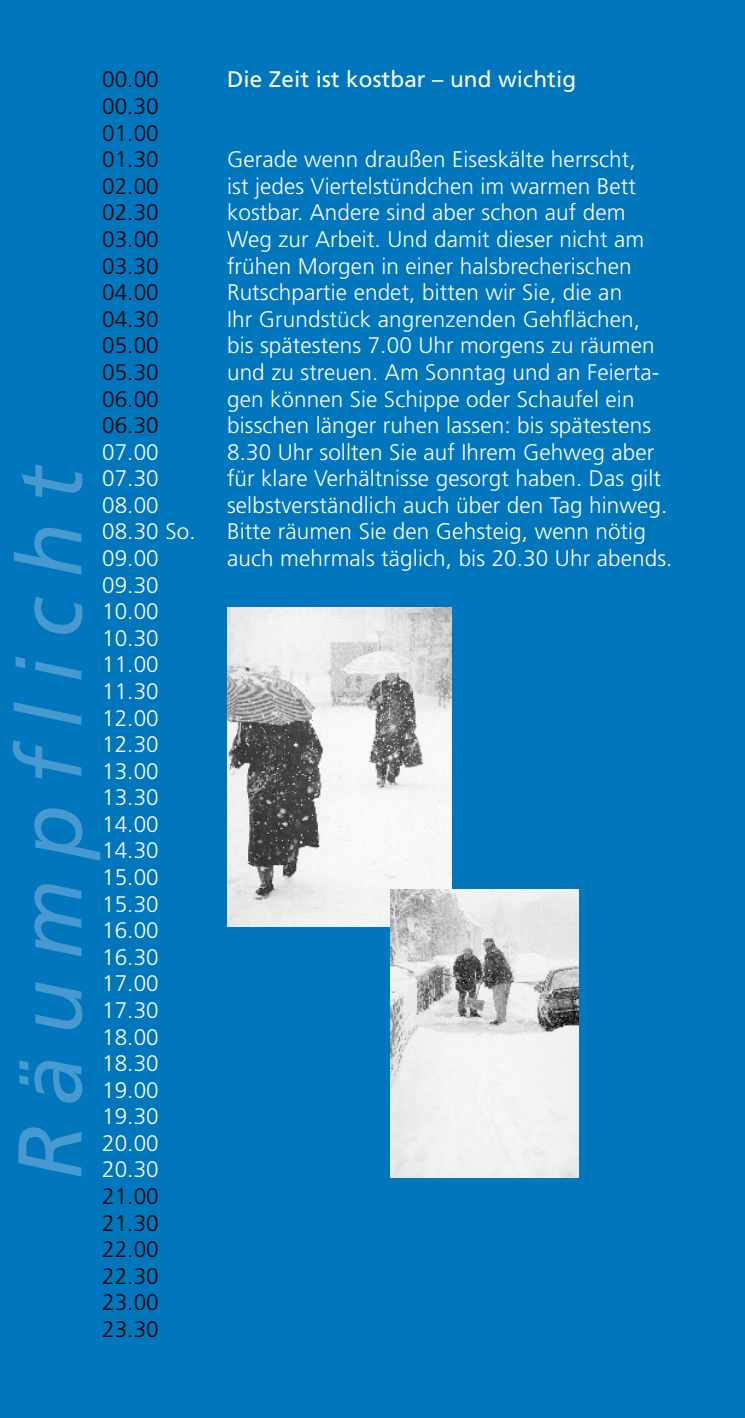
<style>
.page{position:relative;width:745px;height:1418px;background:#fff}
.page>*{position:absolute;margin:0;border:0;box-sizing:border-box;transform-origin:0 0}
.t1{font:italic 90px "Frutiger";letter-spacing:.225em;color:#4899cf}
.t2{font:300 22.5px/26.5px "Frutiger";letter-spacing:.005em;color:#fff}
.t3{font:300 22.5px/26.5px "Frutiger";letter-spacing:.005em;color:#000;text-align:justify}
.t4{font:22.5px "Frutiger";letter-spacing:.005em;color:#fff}
</style>
<div class="page">
<div style="left:1px;top:0;width:743px;height:1417px;background:#0076bd"></div>
<img style="left:227px;top:607px;width:224px;height:319px">
<img style="left:390px;top:890px;width:187px;height:287px">
<p class="t3" style="left:102px;top:66px;width:58px">00.00<br>00.30<br>01.00<br>01.30<br>02.00<br>02.30<br>03.00<br>03.30<br>04.00<br>04.30<br>05.00<br>05.30<br>06.00<br>06.30</p>
<p class="t2" style="left:102px;top:438px;width:95px">07.00<br>07.30<br>08.00<br>08.30 So.<br>09.00<br>09.30<br>10.00<br>10.30<br>11.00<br>11.30<br>12.00<br>12.30<br>13.00<br>13.30<br>14.00<br>14.30<br>15.00<br>15.30<br>16.00<br>16.30<br>17.00<br>17.30<br>18.00<br>18.30<br>19.00<br>19.30<br>20.00<br>20.30</p>
<p class="t3" style="left:102px;top:1182px;width:58px">21.00<br>21.30<br>22.00<br>22.30<br>23.00<br>23.30</p>
<h1 class="t1" style="left:-2px;top:1180px;width:717px;rotate:-90deg">Räumpflicht</h1>
<p class="t4" style="left:227px;top:66px;width:350px">Die Zeit ist kostbar – und wichtig</p>
<p class="t2" style="left:227px;top:146px;width:446px">Gerade wenn draußen Eiseskälte herrscht,<br>ist jedes Viertelstündchen im warmen Bett kostbar. Andere sind aber schon auf dem Weg zur Arbeit. Und damit dieser nicht am frühen Morgen in einer halsbrecherischen Rutschpartie endet, bitten wir Sie, die an<br>Ihr Grundstück angrenzenden Gehflächen,<br>bis spätestens 7.00 Uhr morgens zu räumen und zu streuen. Am Sonntag und an Feierta&shy;gen können Sie Schippe oder Schaufel ein bisschen länger ruhen lassen: bis spätestens 8.30 Uhr sollten Sie auf Ihrem Gehweg aber für klare Verhältnisse gesorgt haben. Das gilt selbstverständlich auch über den Tag hinweg.<br>Bitte räumen Sie den Gehsteig, wenn nötig auch mehrmals täglich, bis 20.30 Uhr abends.</p>
</div>
